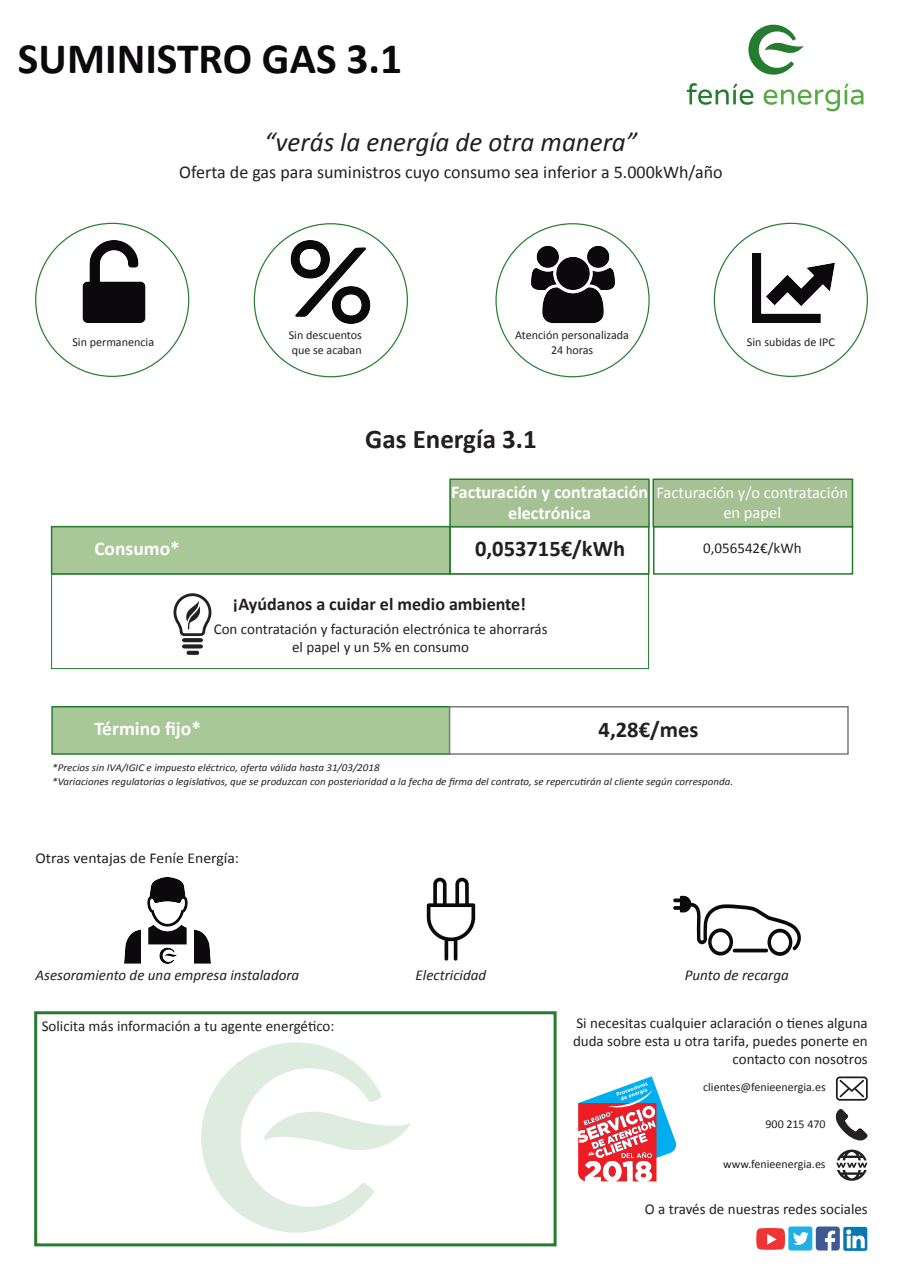
<style>
.page{position:relative;width:902px;height:1272px;background:#fff}
.page>*{position:absolute;margin:0;border:0;box-sizing:border-box;transform-origin:0 0}
.t1{font:700 43.5px "Calibri";color:#0b090c}
.t2{font:italic 27px "Calibri";color:#231f20}
.t3{font:700 27px "Calibri";color:#231f20}
.t4{font:700 22.5px "Calibri";color:#231f20}
.t5{font:700 19.5px "Calibri";color:#fff}
.t6{font:18px "Calibri";color:#231f20}
.t7{font:700 18px/21.6px "Calibri";color:#fff;text-align:center}
.t8{font:700 18px "Calibri";color:#231f20}
.t9{font:16.5px/19.8px "Calibri";color:#fff;text-align:center}
.t10{font:15px/18px "Calibri";color:#231f20;text-align:right}
.t11{font:italic 15px "Calibri";color:#231f20}
.t12{font:15px "Calibri";color:#231f20;scale:1.05 1}
.t13{font:12px/14.5px "Calibri";color:#231f20}
.t14{font:italic 10.5px "Calibri";color:#231f20;scale:1.05 1}
</style>
<div class="page">
<svg style="left:686px;top:83px;width:67px;height:22px"></svg>
<svg style="left:763px;top:84px;width:100px;height:27px"></svg>
<svg style="left:748px;top:25px;width:55px;height:50px"></svg>
<div style="left:34px;top:1011px;width:522px;height:235px;border:3px solid #257c2e"></div>
<div style="left:51px;top:526px;width:400px;height:48px;background:#a9c898;border:2px solid #257c2e"></div>
<div style="left:51px;top:706px;width:400px;height:48px;background:#a9c898;border:2px solid #257c2e"></div>
<div style="left:449px;top:706px;width:399px;height:48px;background:#fff;border:2px solid #787a7c"></div>
<div style="left:653px;top:526px;width:200px;height:48px;border:2px solid #257c2e"></div>
<img style="left:82px;top:240px;width:64px;height:82px">
<img style="left:290px;top:240px;width:81px;height:83px">
<svg style="left:835px;top:1076px;width:32px;height:24px"></svg>
<svg style="left:835px;top:1109px;width:32px;height:32px"></svg>
<svg style="left:836px;top:1149px;width:31px;height:31px"></svg>
<svg style="left:756px;top:1226px;width:111px;height:24px"></svg>
<img style="left:531px;top:245px;width:83px;height:79px">
<svg style="left:673px;top:895px;width:128px;height:60px"></svg>
<div style="left:652px;top:478px;width:201px;height:49px;background:#a6c295;border:2px solid #257c2e"></div>
<div style="left:449px;top:478px;width:200px;height:49px;background:#a6c295;border:2px solid #257c2e"></div>
<svg style="left:173px;top:593px;width:38px;height:55px"></svg>
<div style="left:186px;top:650px;width:13px;height:5px;background:#242021;border-radius:2px"></div>
<svg style="left:201px;top:1042px;width:209px;height:190px"></svg>
<div style="left:51px;top:573px;width:598px;height:96px;border:1px solid #257c2e"></div>
<img style="left:752px;top:253px;width:82px;height:70px">
<img style="left:124px;top:878px;width:86px;height:85px">
<svg style="left:427px;top:877px;width:48px;height:83px"></svg>
<svg style="left:578px;top:1076px;width:99px;height:105px"></svg>
<h1 class="t1" style="left:18px;top:31px;width:386px">SUMINISTRO GAS 3.1</h1>
<h2 class="t2" style="left:264px;top:123px;width:374px">“verás la energía de otra manera”</h2>
<p class="t6" style="left:179px;top:161px;width:545px">Oferta de gas para suministros cuyo consumo sea inferior a 5.000kWh/año</p>
<p class="t13" style="left:72px;top:335px;width:83px">Sin permanencia</p>
<p class="t13" style="left:289px;top:328px;width:75px">Sin descuentos que se acaban</p>
<p class="t13" style="left:515px;top:328px;width:115px;text-align:center">Atención personalizada<br>24 horas</p>
<p class="t13" style="left:747px;top:335px;width:89px">Sin subidas de IPC</p>
<h3 class="t5" style="left:94px;top:535px;width:87px">Consumo*</h3>
<h2 class="t3" style="left:365px;top:422px;width:173px">Gas Energía 3.1</h2>
<p class="t7" style="left:451px;top:480px;width:198px">Facturación y contratación electrónica</p>
<p class="t9" style="left:656px;top:482px;width:193px">Facturación y/o contratación en papel</p>
<h3 class="t4" style="left:475px;top:534px;width:152px">0,053715€/kWh</h3>
<p class="t10" style="left:703px;top:539px;width:100px">0,056542€/kWh</p>
<p class="t8" style="left:233px;top:592px;width:295px">¡Ayúdanos a cuidar el medio ambiente!</p>
<p class="t10" style="left:214px;top:619px;width:335px;text-align:center">Con contratación y facturación electrónica te ahorrarás el papel y un 5% en consumo</p>
<h3 class="t5" style="left:94px;top:716px;width:108px">Término fijo*</h3>
<h3 class="t4" style="left:598px;top:714px;width:101px">4,28€/mes</h3>
<p class="t14" style="left:52px;top:760px;width:313px">*Precios sin IVA/IGIC e impuesto eléctrico, oferta válida hasta 31/03/2018</p>
<p class="t14" style="left:52px;top:774px;width:650px">*Variaciones regulatorias o legislativos, que se produzcan con posterioridad a la fecha de firma del contrato, se repercutirán al cliente según corresponda.</p>
<p class="t12" style="left:36px;top:849px;width:195px">Otras ventajas de Feníe Energía:</p>
<p class="t11" style="left:36px;top:964px;width:265px">Asesoramiento de una empresa instaladora</p>
<p class="t11" style="left:415px;top:964px;width:72px">Electricidad</p>
<p class="t11" style="left:684px;top:964px;width:105px">Punto de recarga</p>
<p class="t10" style="left:42px;top:1017px;width:294px">Solicita más información a tu agente energético:</p>
<p class="t10" style="left:573px;top:1013px;width:296px">Si necesitas cualquier aclaración o tienes alguna duda sobre esta u otra tarifa, puedes ponerte en contacto con nosotros</p>
<p class="t13" style="left:703px;top:1079px;width:124px">clientes@fenieenergia.es</p>
<p class="t13" style="left:765px;top:1116px;width:62px">900 215 470</p>
<p class="t13" style="left:723px;top:1156px;width:104px">www.fenieenergia.es</p>
<p class="t10" style="left:644px;top:1200px;width:224px">O a través de nuestras redes sociales</p>
</div>
